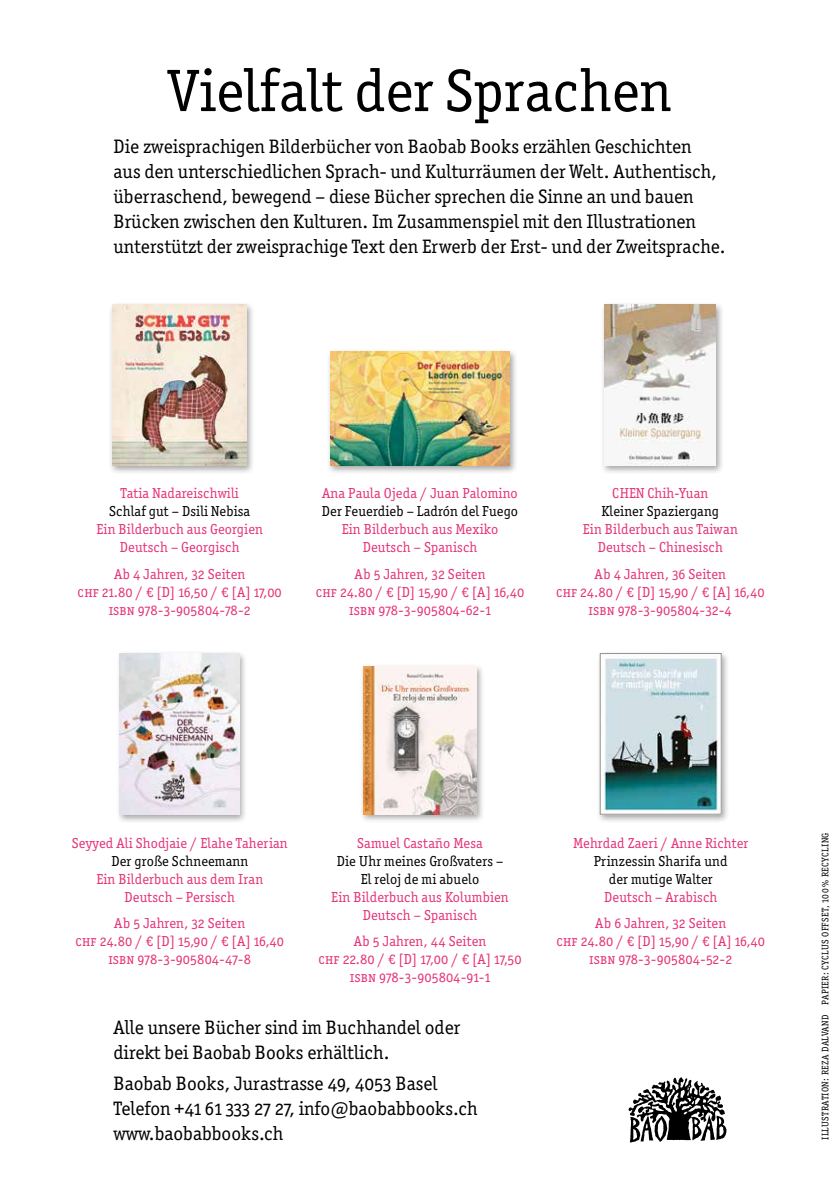
<style>
.page{position:relative;width:840px;height:1191px;background:#fff}
.page>*{position:absolute;margin:0;border:0;box-sizing:border-box;transform-origin:0 0}
.Titel_30{font:60px "Officina Serif ITC Pro";color:#000}
.Grundschrift_9_75{font:19.6px/25px "Officina Serif ITC Pro";color:#000}
.Buchspezifikation_7{font:14.4px/18px "Officina Serif ITC Pro";letter-spacing:.01em;color:#e53377;text-align:center}
.Buchspezifikation_7-2{font:14.4px/18px "Officina Serif ITC Pro";letter-spacing:.01em;color:#000;text-align:center}
.t1{font:9.6px "Officina Serif ITC Pro";letter-spacing:.035em;color:#000}
.s1{color:#e53377}
.s2{color:#000}
</style>
<div class="page">
<svg style="left:628px;top:1077px;width:98px;height:65px"></svg>
<div style="left:326px;top:348px;width:191px;height:126px;background:#000;opacity:.35"></div>
<img style="left:330px;top:352px;width:179px;height:113px">
<div style="left:600px;top:301px;width:123px;height:173px;background:#000;opacity:.35"></div>
<img style="left:604px;top:304px;width:111px;height:161px">
<div style="left:595px;top:650px;width:133px;height:173px;background:#000;opacity:.35"></div>
<img style="left:601px;top:655px;width:118px;height:157px">
<div style="left:599px;top:653px;width:122px;height:161px;border:1px solid #949290"></div>
<div style="left:108px;top:301px;width:147px;height:173px;background:#000;opacity:.35"></div>
<img style="left:113px;top:304px;width:133px;height:161px">
<div style="left:115px;top:650px;width:132px;height:173px;background:#000;opacity:.35"></div>
<img style="left:120px;top:654px;width:119px;height:160px">
<div style="left:359px;top:663px;width:125px;height:160px;background:#000;opacity:.35"></div>
<img style="left:363px;top:666px;width:113px;height:148px">
<p class="Titel_30" style="left:168px;top:56px;width:504px">Vielfalt der Sprachen</p>
<p class="Grundschrift_9_75" style="left:113px;top:134px;width:613px">Die zweisprachigen Bilderbücher von Baobab Books erzählen Geschichten<br>aus den unterschiedlichen Sprach- und Kulturräumen der Welt. Authentisch, überraschend, bewegend – diese Bücher sprechen die Sinne an und bauen Brücken zwischen den Kulturen. Im Zusammenspiel mit den Illustrationen unterstützt der zweisprachige Text den Erwerb der Erst- und der Zweitsprache.</p>
<p class="Buchspezifikation_7-2" style="left:109px;top:484px;width:142px"><span class="s1">Tatia Nadareischwili<br></span>Schlaf gut – Dsili Nebisa</p>
<p class="Buchspezifikation_7" style="left:96px;top:520px;width:168px">Ein Bilderbuch aus Georgien</p>
<p class="Buchspezifikation_7" style="left:120px;top:538px;width:121px">Deutsch – Georgisch</p>
<p class="Buchspezifikation_7" style="left:114px;top:565px;width:133px">Ab 4 Jahren, 32 Seiten</p>
<p class="Buchspezifikation_7" style="left:78px;top:583px;width:205px">CHF 21.80 / € [D] 16,50 / € [A] 17,00</p>
<p class="Buchspezifikation_7" style="left:109px;top:601px;width:143px">ISBN 978-3-905804-78-2</p>
<p class="Buchspezifikation_7" style="left:322px;top:484px;width:197px">Ana Paula Ojeda / Juan Palomino</p>
<p class="Buchspezifikation_7-2" style="left:321px;top:502px;width:198px">Der Feuerdieb – Ladrón del Fuego</p>
<p class="Buchspezifikation_7" style="left:341px;top:520px;width:158px">Ein Bilderbuch aus Mexiko</p>
<p class="Buchspezifikation_7" style="left:362px;top:538px;width:116px">Deutsch – Spanisch</p>
<p class="Buchspezifikation_7" style="left:354px;top:565px;width:132px">Ab 5 Jahren, 32 Seiten</p>
<p class="Buchspezifikation_7" style="left:315px;top:583px;width:210px">CHF 24.80 / € [D] 15,90 / € [A] 16,40</p>
<p class="Buchspezifikation_7" style="left:349px;top:601px;width:143px">ISBN 978-3-905804-62-1</p>
<p class="Buchspezifikation_7" style="left:612px;top:484px;width:97px">CHEN Chih-Yuan</p>
<p class="Buchspezifikation_7-2" style="left:601px;top:502px;width:119px">Kleiner Spaziergang</p>
<p class="Buchspezifikation_7" style="left:582px;top:520px;width:156px">Ein Bilderbuch aus Taiwan</p>
<p class="Buchspezifikation_7" style="left:597px;top:538px;width:126px">Deutsch – Chinesisch</p>
<p class="Buchspezifikation_7" style="left:594px;top:565px;width:133px">Ab 4 Jahren, 36 Seiten</p>
<p class="Buchspezifikation_7" style="left:555px;top:583px;width:210px">CHF 24.80 / € [D] 15,90 / € [A] 16,40</p>
<p class="Buchspezifikation_7" style="left:588px;top:601px;width:145px">ISBN 978-3-905804-32-4</p>
<p class="Buchspezifikation_7" style="left:72px;top:833px;width:217px">Seyyed Ali Shodjaie / Elahe Taherian<br><span class="s2">Der große Schneemann</span></p>
<p class="Buchspezifikation_7" style="left:96px;top:869px;width:168px">Ein Bilderbuch aus dem Iran</p>
<p class="Buchspezifikation_7" style="left:124px;top:887px;width:112px">Deutsch – Persisch</p>
<p class="Buchspezifikation_7" style="left:114px;top:914px;width:132px">Ab 5 Jahren, 32 Seiten</p>
<p class="Buchspezifikation_7" style="left:75px;top:932px;width:210px">CHF 24.80 / € [D] 15,90 / € [A] 16,40</p>
<p class="Buchspezifikation_7" style="left:108px;top:950px;width:144px">ISBN 978-3-905804-47-8</p>
<p class="Buchspezifikation_7-2" style="left:336px;top:833px;width:168px"><span class="s1">Samuel Castaño Mesa<br></span>Die Uhr meines Großvaters –<br>El reloj de mi abuelo</p>
<p class="Buchspezifikation_7" style="left:331px;top:887px;width:179px">Ein Bilderbuch aus Kolumbien<br>Deutsch – Spanisch</p>
<p class="Buchspezifikation_7" style="left:353px;top:932px;width:134px">Ab 5 Jahren, 44 Seiten</p>
<p class="Buchspezifikation_7" style="left:318px;top:950px;width:204px">CHF 22.80 / € [D] 17,00 / € [A] 17,50</p>
<p class="Buchspezifikation_7" style="left:349px;top:968px;width:142px">ISBN 978-3-905804-91-1</p>
<p class="Grundschrift_9_75" style="left:113px;top:1015px;width:348px">Alle unsere Bücher sind im Buchhandel oder direkt bei Baobab Books erhältlich.</p>
<p class="Grundschrift_9_75" style="left:113px;top:1070px;width:365px">Baobab Books, Jurastrasse 49, 4053 Basel<br>Telefon +41 61 333 27 27, info@baobabbooks.ch www.baobabbooks.ch</p>
<p class="Buchspezifikation_7" style="left:573px;top:833px;width:177px">Mehrdad Zaeri / Anne Richter<br><span class="s2">Prinzessin Sharifa und</span></p>
<p class="Buchspezifikation_7-2" style="left:608px;top:869px;width:105px">der mutige Walter</p>
<p class="Buchspezifikation_7" style="left:603px;top:887px;width:115px">Deutsch – Arabisch</p>
<p class="Buchspezifikation_7" style="left:595px;top:914px;width:132px">Ab 6 Jahren, 32 Seiten</p>
<p class="Buchspezifikation_7" style="left:556px;top:932px;width:210px">CHF 24.80 / € [D] 15,90 / € [A] 16,40</p>
<p class="Buchspezifikation_7" style="left:589px;top:950px;width:144px">ISBN 978-3-905804-52-2</p>
<p class="t1" style="left:819px;top:1140px;width:309px;rotate:-90deg">ILLUSTRATION: REZA DALVAND PAPIER: CYCLUS OFFSET, 100 % RECYCLING</p>
</div>
